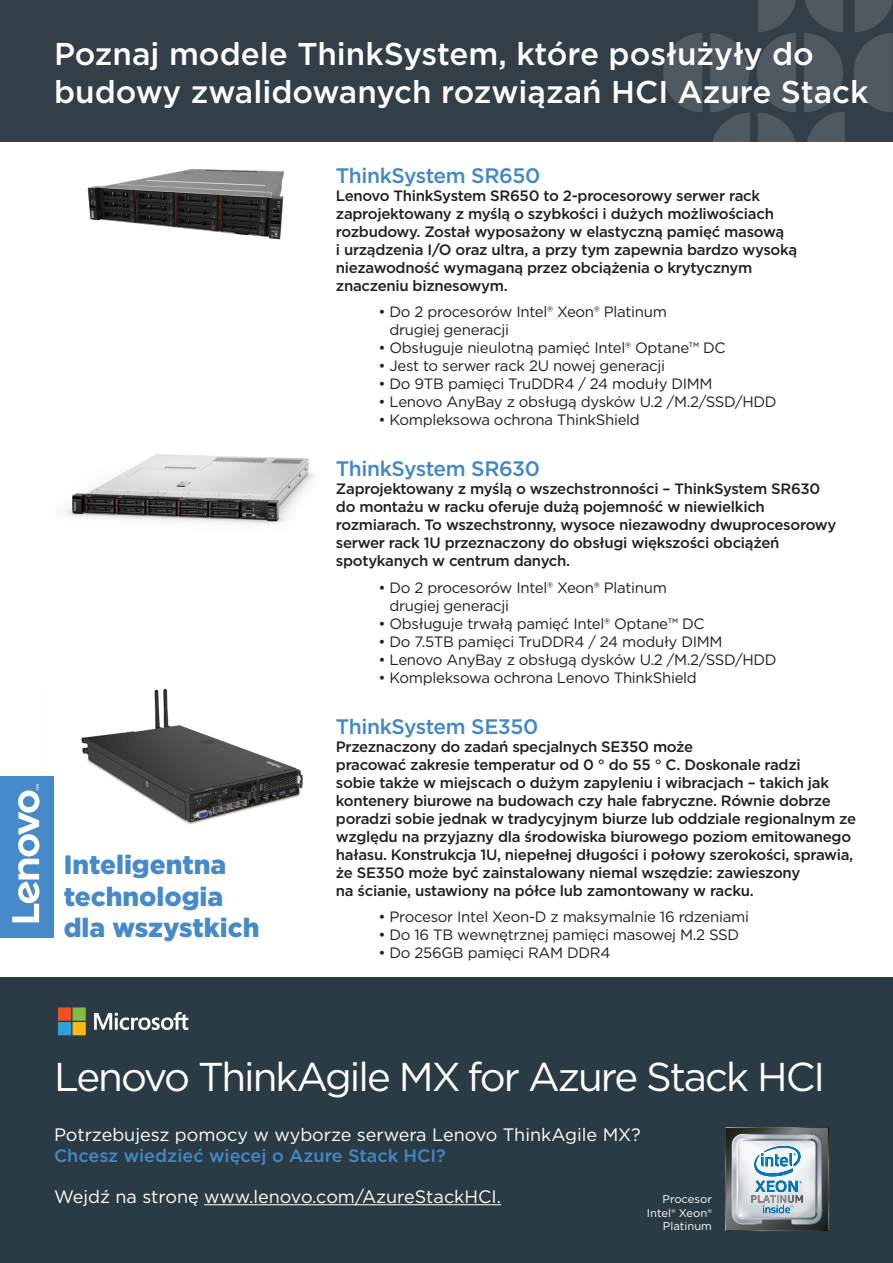
<style>
.page{position:relative;width:893px;height:1263px;background:#fff}
.page>*{position:absolute;margin:0;border:0;box-sizing:border-box;transform-origin:0 0}
.t1{font:40.2px "Gotham";letter-spacing:-.05em;color:#fff}
.t2{font:500 31.5px/37.8px "Gotham";color:#fff}
.t3{font:900 26.4px/31.7px "Gotham";color:#468ac9}
.t4{font:500 21px "Gotham";letter-spacing:-.02em;color:#4288c7}
.t5{font:18px "Gotham";color:#fff}
.t6{font:500 18px "Gotham";color:#4288c7}
.t7{font:500 15px/18px "Gotham";letter-spacing:-.02em;color:#231f20}
.t8{font:15px/18px "Gotham";letter-spacing:-.02em;color:#231f20}
.t9{font:11.25px/13.5px "Gotham";color:#fff;text-align:right}
</style>
<div class="page">
<div style="left:0;top:0;width:893px;height:142px;background:#333f48"></div>
<svg style="left:663px;top:33px;width:39px;height:79px"></svg>
<svg style="left:757px;top:0;width:39px;height:142px"></svg>
<svg style="left:710px;top:33px;width:40px;height:109px"></svg>
<svg style="left:853px;top:0;width:40px;height:112px"></svg>
<svg style="left:804px;top:0;width:41px;height:142px"></svg>
<img style="left:87px;top:169px;width:197px;height:71px">
<img style="left:64px;top:454px;width:251px;height:70px">
<img style="left:81px;top:688px;width:223px;height:136px">
<div style="left:0;top:978px;width:893px;height:285px;background:#2b3b45"></div>
<hr style="left:204px;top:1204px;width:297px;height:1px;background:#fff">
<svg style="left:94px;top:1012px;width:94px;height:18px"></svg>
<svg style="left:58px;top:1007px;width:28px;height:28px"></svg>
<svg style="left:725px;top:1127px;width:104px;height:104px;background:#9ba8af"></svg>
<div style="left:0;top:776px;width:54px;height:161px;background:#468ac9"></div>
<svg style="left:12px;top:784px;width:28px;height:138px"></svg>
<h2 class="t2" style="left:54px;top:34px;width:816px">Poznaj modele ThinkSystem, które posłużyły do budowy zwalidowanych rozwiązań HCI Azure Stack</h2>
<h3 class="t3" style="left:64px;top:848px;width:197px">Inteligentna technologia dla wszystkich</h3>
<h3 class="t4" style="left:336px;top:161px;width:206px">ThinkSystem SR650</h3>
<p class="t7" style="left:336px;top:186px;width:463px">Lenovo ThinkSystem SR650 to 2-procesorowy serwer rack zaprojektowany z myślą o szybkości i dużych możliwościach rozbudowy. Został wyposażony w elastyczną pamięć masową<br>i urządzenia I/O oraz ultra, a przy tym zapewnia bardzo wysoką niezawodność wymaganą przez obciążenia o krytycznym znaczeniu biznesowym.</p>
<p class="t8" style="left:390px;top:303px;width:279px;text-indent:-11px">• Do 2 procesorów Intel® Xeon® Platinum drugiej generacji</p>
<p class="t8" style="left:378px;top:339px;width:349px">• Obsługuje nieulotną pamięć Intel® Optane™ DC</p>
<p class="t8" style="left:378px;top:357px;width:288px">• Jest to serwer rack 2U nowej generacji</p>
<p class="t8" style="left:378px;top:375px;width:336px">• Do 9TB pamięci TruDDR4 / 24 moduły DIMM</p>
<p class="t8" style="left:378px;top:393px;width:400px">• Lenovo AnyBay z obsługą dysków U.2 /M.2/SSD/HDD</p>
<p class="t8" style="left:378px;top:411px;width:263px">• Kompleksowa ochrona ThinkShield</p>
<h3 class="t4" style="left:336px;top:455px;width:206px">ThinkSystem SR630</h3>
<p class="t7" style="left:336px;top:480px;width:502px">Zaprojektowany z myślą o wszechstronności – ThinkSystem SR630 do montażu w racku oferuje dużą pojemność w niewielkich rozmiarach. To wszechstronny, wysoce niezawodny dwuprocesorowy serwer rack 1U przeznaczony do obsługi większości obciążeń spotykanych w centrum danych.</p>
<p class="t8" style="left:390px;top:578px;width:279px;text-indent:-11px">• Do 2 procesorów Intel® Xeon® Platinum drugiej generacji</p>
<p class="t8" style="left:378px;top:614px;width:328px">• Obsługuje trwałą pamięć Intel® Optane™ DC</p>
<p class="t8" style="left:378px;top:632px;width:346px">• Do 7.5TB pamięci TruDDR4 / 24 moduły DIMM</p>
<p class="t8" style="left:378px;top:650px;width:400px">• Lenovo AnyBay z obsługą dysków U.2 /M.2/SSD/HDD</p>
<p class="t8" style="left:378px;top:668px;width:320px">• Kompleksowa ochrona Lenovo ThinkShield</p>
<h3 class="t4" style="left:336px;top:712px;width:204px">ThinkSystem SE350</h3>
<p class="t7" style="left:336px;top:737px;width:522px">Przeznaczony do zadań specjalnych SE350 może<br>pracować zakresie temperatur od 0 ° do 55 ° C. Doskonale radzi<br>sobie także w miejscach o dużym zapyleniu i wibracjach – takich jak kontenery biurowe na budowach czy hale fabryczne. Równie dobrze poradzi sobie jednak w tradycyjnym biurze lub oddziale regionalnym ze względu na przyjazny dla środowiska biurowego poziom emitowanego hałasu. Konstrukcja 1U, niepełnej długości i połowy szerokości, sprawia, że SE350 może być zainstalowany niemal wszędzie: zawieszony<br>na ścianie, ustawiony na półce lub zamontowany w racku.</p>
<p class="t8" style="left:378px;top:908px;width:372px">• Procesor Intel Xeon-D z maksymalnie 16 rdzeniami</p>
<p class="t8" style="left:378px;top:926px;width:362px">• Do 16 TB wewnętrznej pamięci masowej M.2 SSD</p>
<p class="t8" style="left:378px;top:944px;width:234px">• Do 256GB pamięci RAM DDR4</p>
<h1 class="t1" style="left:54px;top:1051px;width:773px">Lenovo ThinkAgile MX for Azure Stack HCI</h1>
<p class="t5" style="left:54px;top:1123px;width:588px">Potrzebujesz pomocy w wyborze serwera Lenovo ThinkAgile MX?</p>
<p class="t6" style="left:54px;top:1144px;width:394px">Chcesz wiedzieć więcej o Azure Stack HCI?</p>
<p class="t5" style="left:54px;top:1185px;width:449px">Wejdź na stronę www.lenovo.com/AzureStackHCI.</p>
<p class="t9" style="left:647px;top:1192px;width:67px">Procesor<br>Intel® Xeon®<br>Platinum</p>
</div>
